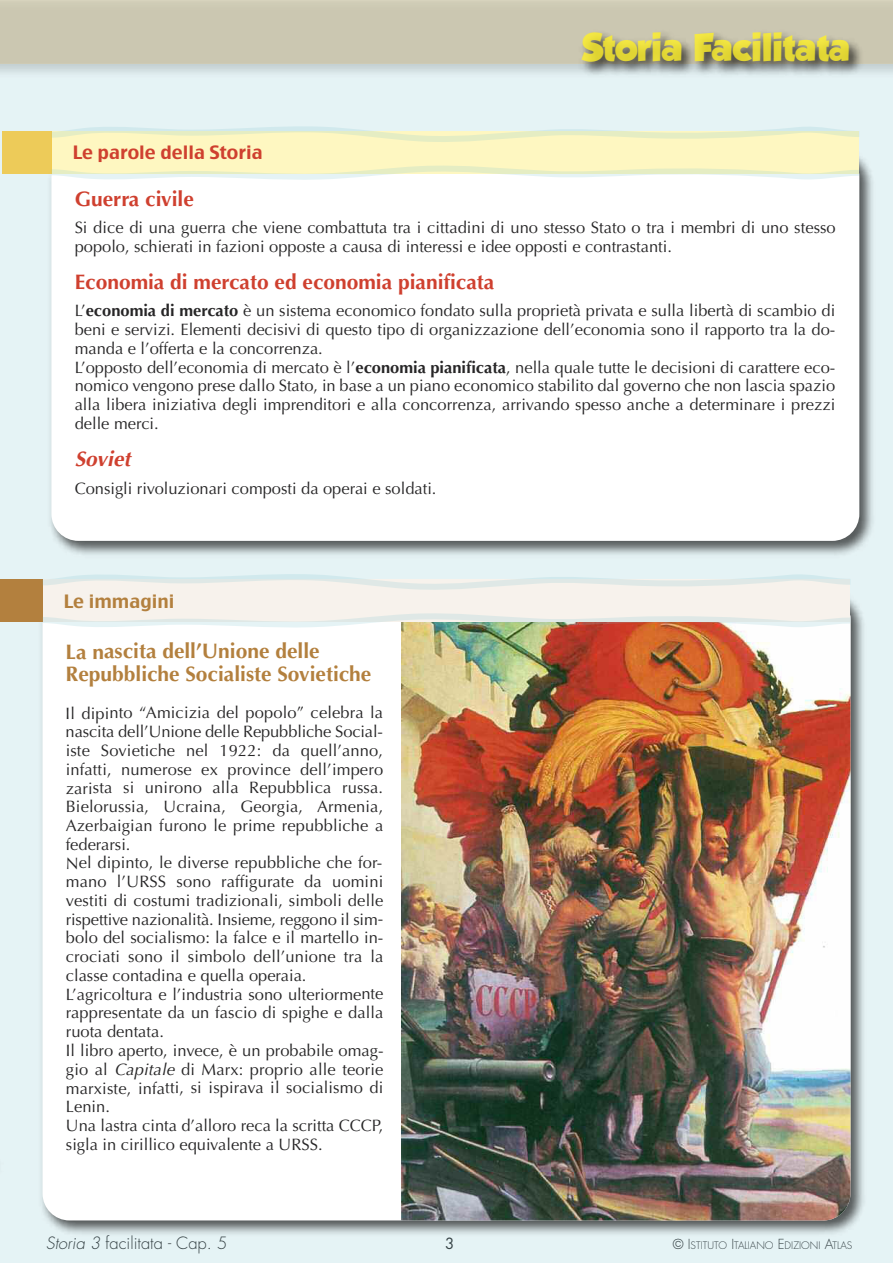
<style>
.page{position:relative;width:893px;height:1263px;background:#e5f3f5}
.page>*{position:absolute;margin:0;border:0;box-sizing:border-box;transform-origin:0 0}
.t1{font:34.65px "GROBOLD";color:rgb(255 241 42/.8)}
.t2{font:700 21px/22.5px "Optima";color:#b3803e}
.t3{font:700 21px "Optima";color:#cf402f}
.t4{font:italic 700 21px "Optima";letter-spacing:.005em;color:#cf402f}
.t5{font:18px "Charcoal CY";color:#cf402f}
.t6{font:18px "Charcoal CY";color:#b3803e}
.t7{font:16.5px/18.8px "Optima";color:#272627}
.t8{font:300 16.5px "Futura";color:#272627}
.t9{font:15px "Futura";color:#272627}
.t10{font:300 10.2px "Futura";color:#272627}
.s1{font-weight:700}
.s2{font-style:italic}
.s3{font-size:13.5px}
</style>
<div class="page">
<div style="left:0;top:0;width:893px;height:64px;background:#cbc7b1"></div>
<img style="left:50px;top:156px;width:823px;height:399px">
<div style="left:51px;top:150px;width:808px;height:391px;background:#fff;border-radius:27px"></div>
<div style="left:51px;top:131px;width:808px;height:43px;background:#fef7c1"></div>
<div style="left:2px;top:131px;width:49px;height:43px;background:#edcb59"></div>
<svg style="left:51px;top:126px;width:808px;height:21px"></svg>
<svg style="left:50px;top:161px;width:815px;height:24px"></svg>
<img style="left:529px;top:33px;width:348px;height:44px">
<img style="left:41px;top:599px;width:823px;height:635px">
<div style="left:43px;top:592px;width:807px;height:628px;background:#fff;border-radius:27px"></div>
<img style="left:402px;top:632px;width:448px;height:588px">
<div style="left:43px;top:580px;width:807px;height:42px;background:#f7f2ec"></div>
<div style="left:0;top:580px;width:43px;height:42px;background:#b3803e"></div>
<svg style="left:37px;top:574px;width:813px;height:16px"></svg>
<svg style="left:41px;top:608px;width:815px;height:24px"></svg>
<p class="t5" style="left:73px;top:143px;width:192px">Le parole della Storia</p>
<h1 class="t1" style="left:582px;top:27px;width:270px">Storia Facilitata</h1>
<p class="t3" style="left:75px;top:190px;width:121px">Guerra civile</p>
<p class="t7" style="left:75px;top:220px;width:762px">Si dice di una guerra che viene combattuta tra i cittadini di uno stesso Stato o tra i membri di uno stesso popolo, schierati in fazioni opposte a causa di interessi e idee opposti e contrastanti.</p>
<p class="t3" style="left:75px;top:273px;width:421px">Economia di mercato ed economia pianificata</p>
<p class="t7" style="left:75px;top:303px;width:762px">L’<span class="s1">economia di mercato</span> è un sistema economico fondato sulla proprietà privata e sulla libertà di scambio di beni e servizi. Elementi decisivi di questo tipo di organizzazione dell’economia sono il rapporto tra la do&shy;manda e l’offerta e la concorrenza.<br>L’opposto dell’economia di mercato è l’<span class="s1">economia pianificata</span>, nella quale tutte le decisioni di carattere eco&shy;nomico vengono prese dallo Stato, in base a un piano economico stabilito dal governo che non lascia spazio alla libera iniziativa degli imprenditori e alla concorrenza, arrivando spesso anche a determinare i prezzi delle merci.</p>
<p class="t4" style="left:75px;top:451px;width:57px">Soviet</p>
<p class="t7" style="left:75px;top:480px;width:363px">Consigli rivoluzionari composti da operai e soldati.</p>
<p class="t6" style="left:64px;top:591px;width:112px">Le immagini</p>
<p class="t2" style="left:66px;top:642px;width:307px">La nascita dell’Unione delle<br>Repubbliche Socialiste Sovietiche</p>
<p class="t7" style="left:66px;top:705px;width:319px">Il dipinto “Amicizia del popolo” celebra la nascita dell’Unione delle Repubbliche Social&shy;iste Sovietiche nel 1922: da quell’anno, infatti, numerose ex province dell’impero zarista si unirono alla Repubblica russa.<br>Bielorussia, Ucraina, Georgia, Armenia, Azerbaigian furono le prime repubbliche a federarsi.<br>Nel dipinto, le diverse repubbliche che for&shy;mano l’URSS sono raffigurate da uomini vestiti di costumi tradizionali, simboli delle rispettive nazionalità. Insieme, reggono il sim&shy;bolo del socialismo: la falce e il martello in&shy;crociati sono il simbolo dell’unione tra la classe contadina e quella operaia.<br>L’agricoltura e l’industria sono ulteriormente rappresentate da un fascio di spighe e dalla ruota dentata.<br>Il libro aperto, invece, è un probabile omag&shy;gio al <span class="s2">Capitale</span> di Marx: proprio alle teorie marxiste, infatti, si ispirava il socialismo di Lenin.<br>Una lastra cinta d’alloro reca la scritta CCCP, sigla in cirillico equivalente a URSS.</p>
<p class="t8" style="left:46px;top:1235px;width:183px"><span class="s2">Storia 3</span> facilitata - Cap. 5</p>
<p class="t9" style="left:445px;top:1236px;width:11px">3</p>
<p class="t10" style="left:673px;top:1240px;width:181px"><span class="s3">© I</span>STITUTO <span class="s3">I</span>TALIANO <span class="s3">E</span>DIZIONI <span class="s3">A</span>TLAS</p>
</div>
